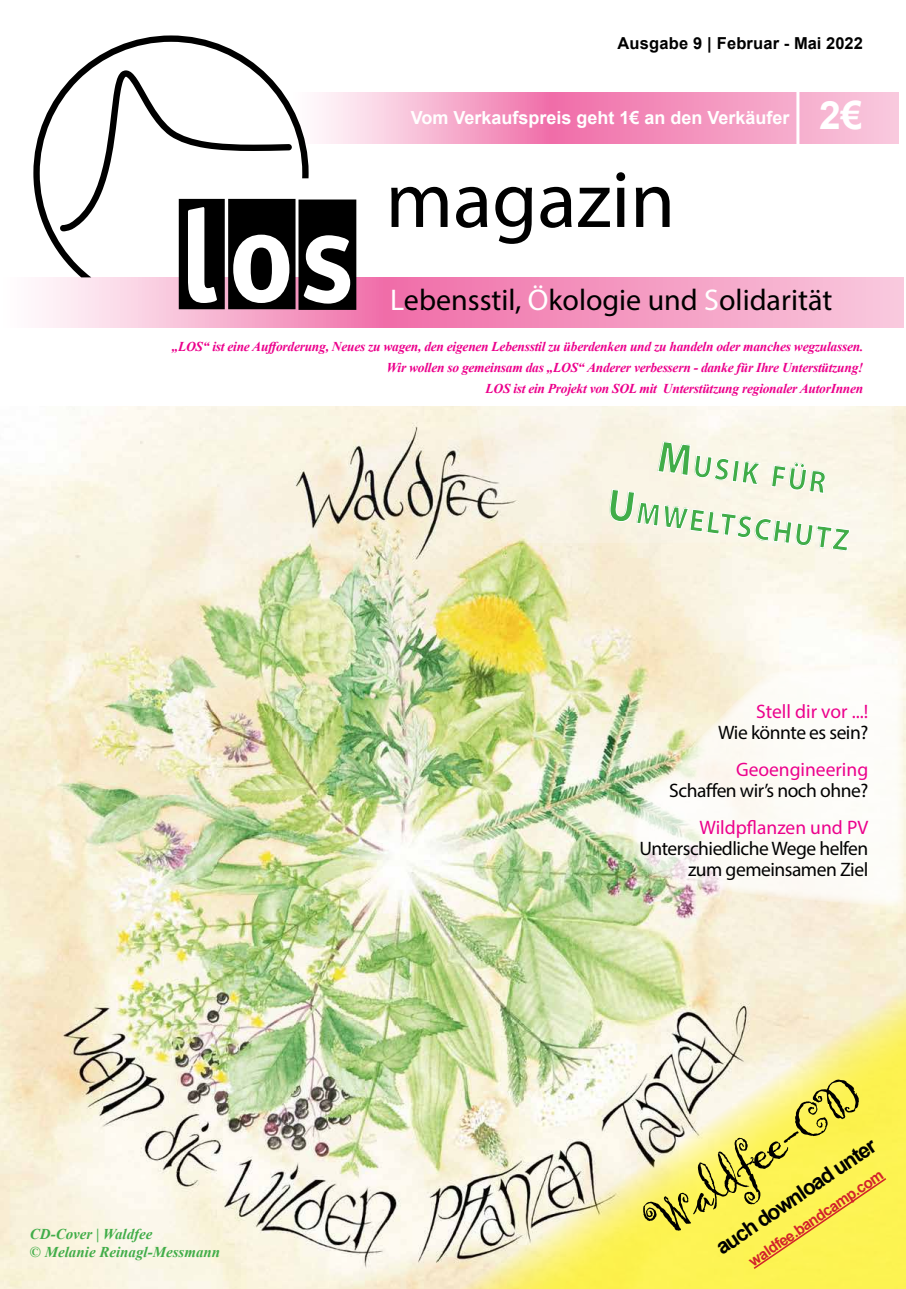
<style>
.page{position:relative;width:906px;height:1289px;background:#fff}
.page>*{position:absolute;margin:0;border:0;box-sizing:border-box;transform-origin:0 0}
.t1{font:81px "Myriad Pro";color:#000}
.t2{font:54px "Gigi";color:#000}
.t3{font:700 39px "Arial";color:#fff}
.t4{font:700 31.5px/54px "Myriad Pro";color:#41ad49;text-align:center;scale:.9 1}
.t5{font:30px "Myriad Pro";color:#000}
.t6{font:700 21px "Arial";color:#000}
.t7{font:19.5px/21px "Myriad Pro";letter-spacing:-.025em;color:#000;text-align:right}
.t8{font:19.5px "Myriad Pro";color:#ec018c}
.t9{font:700 18px "Arial";color:#fff}
.t10{font:700 16.5px "Arial";letter-spacing:.01em;color:#000}
.t11{font:italic 700 15px/18px "Times New Roman";color:#41ad49}
.t12{font:700 15px "Arial";color:#d2232a}
.t13{font:italic 700 13.5px/21px "Times New Roman";letter-spacing:-.02em;color:#ec008c;text-align:right}
.s1{color:#fff}
.s2{font-size:45px}
.s3{font-style:normal}
</style>
<div class="page">
<img style="left:0;top:406px;width:906px;height:882px">
<svg style="left:39px;top:277px;width:864px;height:51px;background:#f4a0c6"></svg>
<svg style="left:356px;top:92px;width:543px;height:51px;background:#f4a0c6"></svg>
<hr style="left:796px;top:70px;width:3px;height:98px;background:#fff">
<svg style="left:475px;top:406px;width:419px;height:137px;background:#f8f3e5"></svg>
<svg style="left:608px;top:441px;width:242px;height:110px;background:#faf5e8"></svg>
<svg style="left:60px;top:92px;width:296px;height:218px"></svg>
<svg style="left:33px;top:35px;width:275px;height:242px"></svg>
<svg style="left:632px;top:664px;width:272px;height:243px;fill:#fdfbf5"></svg>
<svg style="left:388px;top:942px;width:518px;height:20px;background:#d9e2b5"></svg>
<svg style="left:352px;top:962px;width:554px;height:326px;background:#e7e6a6"></svg>
<div style="left:752px;top:1176px;width:136px;height:94px;background:#fdf353"></div>
<p class="t10" style="left:617px;top:32px;width:247px">Ausgabe 9 | Februar - Mai 2022</p>
<h3 class="t9" style="left:411px;top:105px;width:380px">Vom Verkaufspreis geht 1€ an den Verkäufer</h3>
<h1 class="t1" style="left:386px;top:150px;width:291px">magazin</h1>
<h3 class="t3" style="left:819px;top:88px;width:45px">2€</h3>
<h3 class="t5" style="left:390px;top:281px;width:443px"><span class="s1">L</span>ebensstil, <span class="s1">Ö</span>kologie und <span class="s1">S</span>olidarität</h3>
<p class="t13" style="left:172px;top:335px;width:693px">„LOS“ ist eine Aufforderung, Neues zu wagen, den eigenen Lebensstil zu überdenken und zu handeln oder manches wegzulassen.<br>Wir wollen so gemeinsam das „LOS“ Anderer verbessern - danke für Ihre Unterstützung!<br>LOS ist ein Projekt von SOL mit Unterstützung regionaler AutorInnen</p>
<h3 class="t4" style="left:617px;top:428px;width:273px;rotate:7deg"><span class="s2">M</span>usik für<br><span class="s2">U</span>m weltschutz</h3>
<p class="t11" style="left:30px;top:1224px;width:192px">CD-Cover | Waldfee<br><span class="s3">©</span> Melanie Reinagl-Messmann</p>
<h3 class="t8" style="left:756px;top:699px;width:114px">Stell dir vor ...!</h3>
<h3 class="t7" style="left:718px;top:722px;width:151px">Wie könnte es sein?</h3>
<h3 class="t8" style="left:736px;top:757px;width:134px">Geoengineering</h3>
<h3 class="t7" style="left:669px;top:779px;width:200px">Schaffen wir’s noch ohne?</h3>
<h3 class="t8" style="left:699px;top:815px;width:170px">Wildpflanzen und PV</h3>
<h3 class="t7" style="left:639px;top:837px;width:230px">Unterschiedliche Wege helfen zum gemeinsamen Ziel</h3>
<h2 class="t2" style="left:631px;top:1198px;width:250px;rotate:-34deg">Waldfee-CD</h2>
<h3 class="t6" style="left:709px;top:1236px;width:190px;rotate:-34deg">auch download unter</h3>
<p class="t12" style="left:744px;top:1253px;width:161px;rotate:-34deg">waldfee.bandcamp.com</p>
</div>
